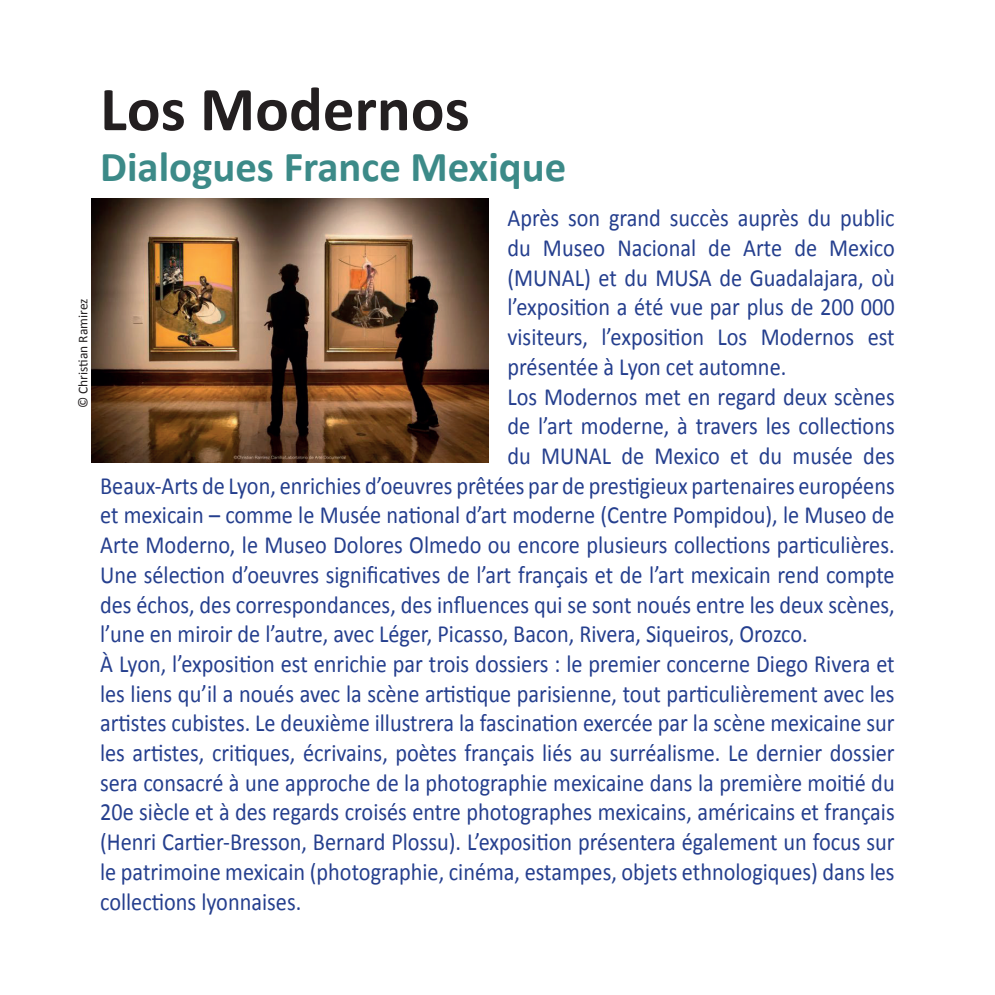
<style>
.page{position:relative;width:995px;height:995px;background:#fff}
.page>*{position:absolute;margin:0;border:0;box-sizing:border-box;transform-origin:0 0}
.t1{font:700 63px "Calibri";color:#231f20}
.t2{font:700 42.75px "Calibri";color:#3c8a88}
.t3{font:24.75px "Calibri";color:#253f8e;scale:.9 1}
.t4{font:13.5px "Calibri";color:#231f20}
</style>
<div class="page">
<img style="left:92px;top:199px;width:396px;height:263px">
<p class="t4" style="left:75px;top:408px;width:111px;rotate:-90deg">© Christian Ramirez</p>
<h1 class="t1" style="left:100px;top:69px;width:371px">Los Modernos</h1>
<h2 class="t2" style="left:100px;top:140px;width:468px">Dialogues France Mexique</h2>
<p class="t3" style="left:507px;top:203px;width:432px">Après son grand succès auprès du public</p>
<p class="t3" style="left:507px;top:232px;width:432px">du Museo Nacional de Arte de Mexico</p>
<p class="t3" style="left:507px;top:262px;width:432px">(MUNAL) et du MUSA de Guadalajara, où</p>
<p class="t3" style="left:507px;top:292px;width:432px">l’exposition a été vue par plus de 200 000</p>
<p class="t3" style="left:507px;top:321px;width:432px">visiteurs, l’exposition Los Modernos est</p>
<p class="t3" style="left:507px;top:351px;width:311px">présentée à Lyon cet automne.</p>
<p class="t3" style="left:507px;top:381px;width:432px">Los Modernos met en regard deux scènes</p>
<p class="t3" style="left:507px;top:410px;width:432px">de l’art moderne, à travers les collections</p>
<p class="t3" style="left:507px;top:440px;width:432px">du MUNAL de Mexico et du musée des</p>
<p class="t3" style="left:100px;top:470px;width:884px">Beaux-Arts de Lyon, enrichies d’oeuvres prêtées par de prestigieux partenaires européens</p>
<p class="t3" style="left:100px;top:500px;width:884px">et mexicain – comme le Musée national d’art moderne (Centre Pompidou), le Museo de</p>
<p class="t3" style="left:100px;top:529px;width:884px">Arte Moderno, le Museo Dolores Olmedo ou encore plusieurs collections particulières.</p>
<p class="t3" style="left:100px;top:559px;width:884px">Une sélection d’oeuvres significatives de l’art français et de l’art mexicain rend compte</p>
<p class="t3" style="left:100px;top:589px;width:884px">des échos, des correspondances, des influences qui se sont noués entre les deux scènes,</p>
<p class="t3" style="left:100px;top:618px;width:788px">l’une en miroir de l’autre, avec Léger, Picasso, Bacon, Rivera, Siqueiros, Orozco.</p>
<p class="t3" style="left:100px;top:648px;width:884px">À Lyon, l’exposition est enrichie par trois dossiers : le premier concerne Diego Rivera et</p>
<p class="t3" style="left:100px;top:678px;width:884px">les liens qu’il a noués avec la scène artistique parisienne, tout particulièrement avec les</p>
<p class="t3" style="left:100px;top:707px;width:884px">artistes cubistes. Le deuxième illustrera la fascination exercée par la scène mexicaine sur</p>
<p class="t3" style="left:100px;top:737px;width:884px">les artistes, critiques, écrivains, poètes français liés au surréalisme. Le dernier dossier</p>
<p class="t3" style="left:100px;top:767px;width:884px">sera consacré à une approche de la photographie mexicaine dans la première moitié du</p>
<p class="t3" style="left:100px;top:797px;width:884px">20e siècle et à des regards croisés entre photographes mexicains, américains et français</p>
<p class="t3" style="left:100px;top:826px;width:884px">(Henri Cartier-Bresson, Bernard Plossu). L’exposition présentera également un focus sur</p>
<p class="t3" style="left:100px;top:856px;width:884px">le patrimoine mexicain (photographie, cinéma, estampes, objets ethnologiques) dans les</p>
<p class="t3" style="left:100px;top:886px;width:225px">collections lyonnaises.</p>
</div>
